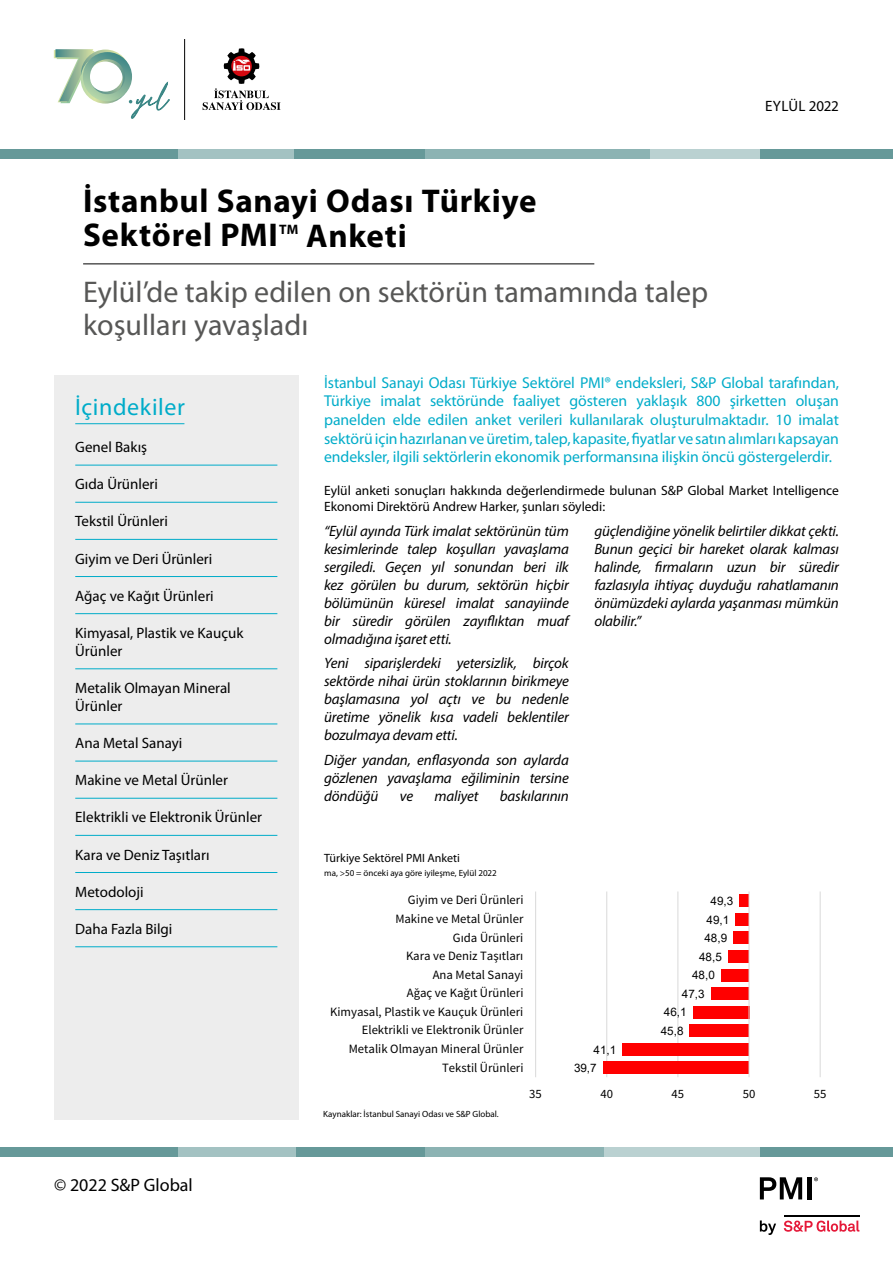
<style>
.page{position:relative;width:893px;height:1263px;background:#fff}
.page>*{position:absolute;margin:0;border:0;box-sizing:border-box;transform-origin:0 0}
.t1{font:700 33px/34.5px "Myriad Pro";letter-spacing:.02em;color:#000}
.t2{font:30px/33px "Myriad Pro";color:#575756}
.t3{font:24px "Myriad Pro";letter-spacing:.025em;color:#00acc9}
.t4{font:18px "Myriad Pro";color:#000}
.t5{font:15.75px/18.8px "Myriad Pro";letter-spacing:-.005em;color:#00acc9;text-align:justify}
.t6{font:italic 15px/18px "Myriad Pro";letter-spacing:-.01em;color:#000;text-align:justify}
.t7{font:15px/18px "Myriad Pro";color:#000}
.t8{font:700 13.65px "Myriad Pro";color:#000}
.t9{font:13.5px/15.8px "Myriad Pro";color:#000}
.t10{font:12.75px "Source Sans Pro";color:#000}
.t11{font:12px "Myriad Pro";color:#000}
.t12{font:11.7px "Arial";color:#000}
.t13{font:9px "Myriad Pro";color:#000}
</style>
<div class="page">
<div style="left:0;top:149px;width:179px;height:9px;background:#699"></div>
<div style="left:757px;top:149px;width:136px;height:9px;background:#699"></div>
<div style="left:179px;top:149px;width:130px;height:9px;background:#a3c2c2"></div>
<div style="left:424px;top:149px;width:226px;height:9px;background:#8cb3b3"></div>
<div style="left:294px;top:149px;width:130px;height:9px;background:#699"></div>
<div style="left:650px;top:149px;width:110px;height:9px;background:#bad1d1"></div>
<svg style="left:203px;top:48px;width:78px;height:62px"></svg>
<hr style="left:184px;top:39px;width:1px;height:81px;background:#000">
<svg style="left:54px;top:49px;width:41px;height:54px"></svg>
<div style="left:81px;top:50px;width:49px;height:49px;border:7px solid #fff;border-radius:50%"></div>
<div style="left:81px;top:54px;width:49px;height:50px;border:7px solid #fff;border-radius:50%"></div>
<div style="left:83px;top:52px;width:49px;height:49px;border:7px solid #fff;border-radius:50%"></div>
<svg style="left:129px;top:83px;width:41px;height:36px"></svg>
<div style="left:0;top:1147px;width:179px;height:10px;background:#699"></div>
<div style="left:757px;top:1147px;width:136px;height:10px;background:#699"></div>
<div style="left:179px;top:1147px;width:130px;height:10px;background:#a3c2c2"></div>
<div style="left:424px;top:1147px;width:181px;height:10px;background:#8cb3b3"></div>
<div style="left:296px;top:1147px;width:128px;height:10px;background:#699"></div>
<div style="left:605px;top:1147px;width:155px;height:10px;background:#bad1d1"></div>
<svg style="left:760px;top:1220px;width:16px;height:15px"></svg>
<svg style="left:784px;top:1220px;width:75px;height:12px"></svg>
<hr style="left:784px;top:1215px;width:75px;height:2px;background:#000">
<svg style="left:760px;top:1177px;width:42px;height:22px"></svg>
<hr style="left:807px;top:1177px;width:4px;height:22px;background:#000">
<svg style="left:814px;top:1177px;width:4px;height:4px"></svg>
<div style="left:54px;top:376px;width:245px;height:744px;background:#ededed"></div>
<hr style="left:75px;top:423px;width:109px;height:1px;background:#00acc9">
<hr style="left:75px;top:465px;width:202px;height:1px;background:#00acc9">
<hr style="left:75px;top:502px;width:202px;height:1px;background:#00acc9">
<hr style="left:75px;top:539px;width:202px;height:1px;background:#00acc9">
<hr style="left:75px;top:576px;width:202px;height:1px;background:#00acc9">
<hr style="left:75px;top:613px;width:202px;height:1px;background:#00acc9">
<hr style="left:75px;top:668px;width:202px;height:1px;background:#00acc9">
<hr style="left:75px;top:724px;width:202px;height:1px;background:#00acc9">
<hr style="left:75px;top:761px;width:202px;height:1px;background:#00acc9">
<hr style="left:75px;top:798px;width:202px;height:1px;background:#00acc9">
<hr style="left:75px;top:835px;width:202px;height:1px;background:#00acc9">
<hr style="left:75px;top:872px;width:202px;height:1px;background:#00acc9">
<hr style="left:75px;top:909px;width:202px;height:1px;background:#00acc9">
<hr style="left:75px;top:946px;width:202px;height:1px;background:#00acc9">
<hr style="left:83px;top:263px;width:511px;height:1px;background:#000">
<hr style="left:535px;top:891px;width:1px;height:186px;background:#d9d9d9">
<hr style="left:606px;top:891px;width:1px;height:186px;background:#d9d9d9">
<hr style="left:677px;top:891px;width:1px;height:186px;background:#d9d9d9">
<hr style="left:820px;top:891px;width:1px;height:186px;background:#d9d9d9">
<div style="left:603px;top:1062px;width:146px;height:12px;background:#f00"></div>
<div style="left:623px;top:1043px;width:126px;height:12px;background:#f00"></div>
<div style="left:690px;top:1024px;width:59px;height:13px;background:#f00"></div>
<div style="left:693px;top:1006px;width:56px;height:12px;background:#f00"></div>
<div style="left:711px;top:987px;width:38px;height:13px;background:#f00"></div>
<div style="left:721px;top:969px;width:28px;height:12px;background:#f00"></div>
<div style="left:728px;top:950px;width:21px;height:12px;background:#f00"></div>
<div style="left:733px;top:932px;width:16px;height:12px;background:#f00"></div>
<div style="left:736px;top:913px;width:13px;height:12px;background:#f00"></div>
<div style="left:740px;top:894px;width:9px;height:13px;background:#f00"></div>
<hr style="left:749px;top:891px;width:1px;height:186px;background:#d9d9d9">
<h1 class="t1" style="left:83px;top:183px;width:455px">İstanbul Sanayi Odası Türkiye<br>Sektörel PMI</h1>
<p class="t8" style="left:279px;top:220px;width:21px">TM</p>
<h1 class="t1" style="left:306px;top:217px;width:102px">Anketi</h1>
<h2 class="t2" style="left:83px;top:275px;width:627px">Eylül’de takip edilen on sektörün tamamında talep koşulları yavaşladı</h2>
<p class="t7" style="left:765px;top:96px;width:75px">EYLÜL 2022</p>
<h3 class="t3" style="left:75px;top:392px;width:111px">İçindekiler</h3>
<p class="t7" style="left:75px;top:438px;width:73px">Genel Bakış</p>
<p class="t7" style="left:75px;top:475px;width:84px">Gıda Ürünleri</p>
<p class="t7" style="left:75px;top:512px;width:94px">Tekstil Ürünleri</p>
<p class="t7" style="left:75px;top:549px;width:139px">Giyim ve Deri Ürünleri</p>
<p class="t7" style="left:75px;top:586px;width:140px">Ağaç ve Kağıt Ürünleri</p>
<p class="t7" style="left:75px;top:623px;width:170px">Kimyasal, Plastik ve Kauçuk<br>Ürünler</p>
<p class="t7" style="left:75px;top:679px;width:157px">Metalik Olmayan Mineral<br>Ürünler</p>
<p class="t7" style="left:75px;top:734px;width:109px">Ana Metal Sanayi</p>
<p class="t7" style="left:75px;top:771px;width:154px">Makine ve Metal Ürünler</p>
<p class="t7" style="left:75px;top:808px;width:188px">Elektrikli ve Elektronik Ürünler</p>
<p class="t7" style="left:75px;top:845px;width:136px">Kara ve Deniz Taşıtları</p>
<p class="t7" style="left:75px;top:882px;width:70px">Metodoloji</p>
<p class="t7" style="left:75px;top:919px;width:99px">Daha Fazla Bilgi</p>
<p class="t4" style="left:54px;top:1174px;width:140px">© 2022 S&amp;P Global</p>
<p class="t5" style="left:324px;top:373px;width:516px">İstanbul Sanayi Odası Türkiye Sektörel PMI® endeksleri, S&amp;P Global tarafından, Türkiye imalat sektöründe faaliyet gösteren yaklaşık 800 şirketten oluşan panelden elde edilen anket verileri kullanılarak oluşturulmaktadır. 10 imalat sektörü için hazırlanan ve üretim, talep, kapasite, fiyatlar ve satın alımları kapsayan endeksler, ilgili sektörlerin ekonomik performansına ilişkin öncü göstergelerdir.</p>
<p class="t9" style="left:324px;top:483px;width:516px">Eylül anketi sonuçları hakkında değerlendirmede bulunan S&amp;P Global Market Intelligence<br>Ekonomi Direktörü Andrew Harker, şunları söyledi:</p>
<p class="t6" style="left:324px;top:522px;width:246px">“Eylül ayında Türk imalat sektörünün tüm kesimlerinde talep koşulları yavaşlama sergiledi. Geçen yıl sonundan beri ilk kez görülen bu durum, sektörün hiçbir bölümünün küresel imalat sanayiinde bir süredir görülen zayıflıktan muaf olmadığına işaret etti.</p>
<p class="t6" style="left:324px;top:654px;width:246px">Yeni siparişlerdeki yetersizlik, birçok sektörde nihai ürün stoklarının birikmeye başlamasına yol açtı ve bu nedenle üretime yönelik kısa vadeli beklentiler bozulmaya devam etti.</p>
<p class="t6" style="left:324px;top:750px;width:246px">Diğer yandan, enflasyonda son aylarda gözlenen yavaşlama eğiliminin tersine döndüğü</p>
<p class="t6" style="left:594px;top:522px;width:246px">güçlendiğine yönelik belirtiler dikkat çekti.<br>Bunun geçici bir hareket olarak kalması halinde, firmaların uzun bir süredir fazlasıyla ihtiyaç duyduğu rahatlamanın önümüzdeki aylarda yaşanması mümkün olabilir.”</p>
<p class="t6" style="left:400px;top:786px;width:15px">ve</p>
<p class="t6" style="left:435px;top:786px;width:45px">maliyet</p>
<p class="t6" style="left:500px;top:786px;width:70px">baskılarının</p>
<p class="t11" style="left:324px;top:851px;width:137px">Türkiye Sektörel PMI Anketi</p>
<p class="t13" style="left:324px;top:867px;width:174px">ma, &gt;50 = önceki aya göre iyileşme, Eylül 2022</p>
<p class="t10" style="left:408px;top:892px;width:117px">Giyim ve Deri Ürünleri</p>
<p class="t12" style="left:711px;top:893px;width:24px">49,3</p>
<p class="t10" style="left:395px;top:911px;width:130px">Makine ve Metal Ürünler</p>
<p class="t12" style="left:707px;top:911px;width:24px">49,1</p>
<p class="t10" style="left:453px;top:929px;width:72px">Gıda Ürünleri</p>
<p class="t12" style="left:704px;top:930px;width:24px">48,9</p>
<p class="t10" style="left:406px;top:948px;width:119px">Kara ve Deniz Taşıtları</p>
<p class="t12" style="left:699px;top:948px;width:24px">48,5</p>
<p class="t10" style="left:433px;top:966px;width:92px">Ana Metal Sanayi</p>
<p class="t12" style="left:692px;top:967px;width:24px">48,0</p>
<p class="t10" style="left:407px;top:985px;width:118px">Ağaç ve Kağıt Ürünleri</p>
<p class="t12" style="left:682px;top:986px;width:24px">47,3</p>
<p class="t10" style="left:330px;top:1004px;width:195px">Kimyasal, Plastik ve Kauçuk Ürünleri</p>
<p class="t12" style="left:664px;top:1004px;width:24px">46,1</p>
<p class="t10" style="left:362px;top:1022px;width:163px">Elektrikli ve Elektronik Ürünler</p>
<p class="t12" style="left:661px;top:1023px;width:24px">45,8</p>
<p class="t10" style="left:349px;top:1041px;width:176px">Metalik Olmayan Mineral Ürünler</p>
<p class="t12" style="left:594px;top:1041px;width:24px">41,1</p>
<p class="t10" style="left:442px;top:1059px;width:83px">Tekstil Ürünleri</p>
<p class="t12" style="left:574px;top:1060px;width:24px">39,7</p>
<p class="t13" style="left:323px;top:1108px;width:177px">Kaynaklar: İstanbul Sanayi Odası ve S&amp;P Global.</p>
<p class="t10" style="left:529px;top:1086px;width:14px">35</p>
<p class="t10" style="left:600px;top:1086px;width:14px">40</p>
<p class="t10" style="left:671px;top:1086px;width:14px">45</p>
<p class="t10" style="left:743px;top:1086px;width:14px">50</p>
<p class="t10" style="left:814px;top:1086px;width:14px">55</p>
</div>
